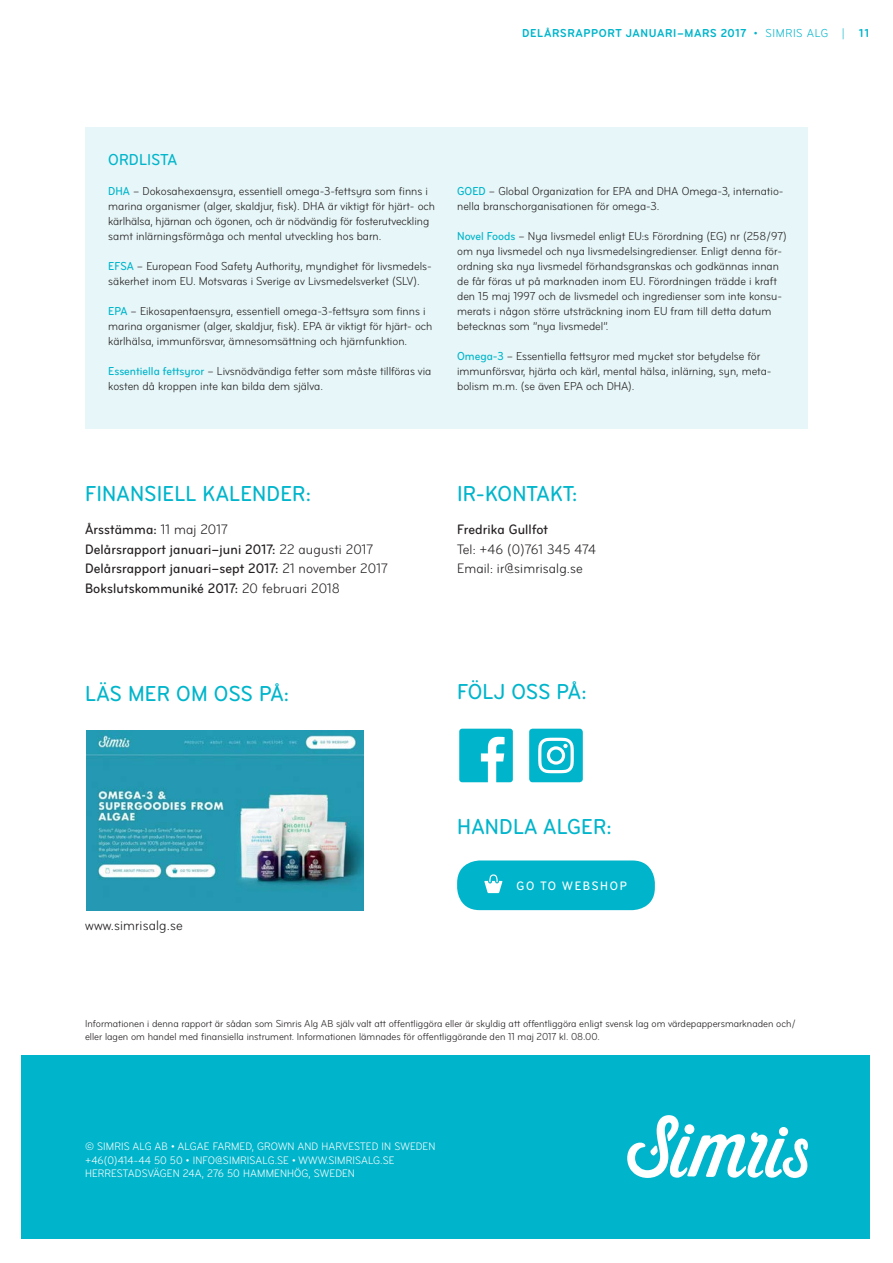
<style>
.page{position:relative;width:893px;height:1263px;background:#fff}
.page>*{position:absolute;margin:0;border:0;box-sizing:border-box;transform-origin:0 0}
.Mellanrubrik_11_13{font:500 condensed 22.5px "Bryant";letter-spacing:.01em;color:#00b5cb}
.Mellanrubrik_11_13-2{font:500 condensed 16.5px "Bryant";letter-spacing:.01em;color:#00b5cb}
.brödtext_9_5_13{font:500 condensed 14.25px "Bryant";letter-spacing:.01em;color:#231f20}
.brödtext_9_5_13-2{font:condensed 14.25px "Bryant";letter-spacing:.01em;color:#231f20}
.faktatext_bildtext{font:500 condensed 12.75px "Bryant";letter-spacing:.13em;color:#fff}
.faktatext_bildtext-2{font:condensed 12px/15px "Bryant";color:#231f20}
.t1{font:700 condensed 12px "Bryant";letter-spacing:.055em;color:#00b5cb}
.brödtext_9_5_13-3{font:condensed 11.25px "Bryant";letter-spacing:.01em;color:#fff}
.faktatext_bildtext-3{font:condensed 10.5px/13.5px "Bryant";color:#231f20}
.s1{font-weight:400}
.s2{font-weight:500;color:#00b5cb}
</style>
<div class="page">
<div style="left:21px;top:1055px;width:849px;height:183px;background:#00b5cb"></div>
<svg style="left:627px;top:1115px;width:181px;height:63px"></svg>
<img style="left:86px;top:730px;width:278px;height:180px">
<div style="left:85px;top:128px;width:723px;height:301px;background:#e7f6f8"></div>
<div style="left:529px;top:729px;width:54px;height:53px;background:#00b5cb;border-radius:3px"></div>
<svg style="left:538px;top:738px;width:36px;height:35px"></svg>
<svg style="left:459px;top:729px;width:54px;height:53px"></svg>
<div style="left:457px;top:860px;width:198px;height:50px;background:#00b5cb;border-radius:22px"></div>
<svg style="left:484px;top:874px;width:19px;height:19px"></svg>
<p class="t1" style="left:522px;top:25px;width:349px">DELÅRSRAPPORT JANUARI–MARS 2017 <span class="s1">• SIMRIS ALG |</span> 11</p>
<p class="Mellanrubrik_11_13-2" style="left:108px;top:150px;width:71px">ORDLISTA</p>
<p class="faktatext_bildtext-2" style="left:108px;top:184px;width:328px"><span class="s2">DHA</span> – Dokosahexaensyra, essentiell omega-3-fettsyra som finns i marina organismer (alger, skaldjur, fisk). DHA är viktigt för hjärt- och kärlhälsa, hjärnan och ögonen, och är nödvändig för fosterutveckling samt inlärningsförmåga och mental utveckling hos barn.</p>
<p class="faktatext_bildtext-2" style="left:108px;top:259px;width:325px"><span class="s2">EFSA</span> – European Food Safety Authority, myndighet för livsmedels&shy;säkerhet inom EU. Motsvaras i Sverige av Livsmedelsverket (SLV).</p>
<p class="faktatext_bildtext-2" style="left:108px;top:304px;width:326px"><span class="s2">EPA</span> – Eikosapentaensyra, essentiell omega-3-fettsyra som finns i marina organismer (alger, skaldjur, fisk). EPA är viktigt för hjärt- och kärlhälsa, immunförsvar, ämnesomsättning och hjärnfunktion.</p>
<p class="faktatext_bildtext-2" style="left:108px;top:364px;width:325px"><span class="s2">Essentiella fettsyror</span> – Livsnödvändiga fetter som måste tillföras via kosten då kroppen inte kan bilda dem själva.</p>
<p class="faktatext_bildtext-2" style="left:457px;top:184px;width:328px"><span class="s2">GOED</span> – Global Organization for EPA and DHA Omega-3, internatio&shy;nella branschorganisationen för omega-3.</p>
<p class="faktatext_bildtext-2" style="left:457px;top:229px;width:331px"><span class="s2">Novel Foods</span> – Nya livsmedel enligt EU:s Förordning (EG) nr (258/97) om nya livsmedel och nya livsmedelsingredienser. Enligt denna för&shy;ordning ska nya livsmedel förhandsgranskas och godkännas innan de får föras ut på marknaden inom EU. Förordningen trädde i kraft den 15 maj 1997 och de livsmedel och ingredienser som inte konsu&shy;merats i någon större utsträckning inom EU fram till detta datum betecknas som ”nya livsmedel”.</p>
<p class="faktatext_bildtext-2" style="left:457px;top:349px;width:314px"><span class="s2">Omega-3</span> – Essentiella fettsyror med mycket stor betydelse för immunförsvar, hjärta och kärl, mental hälsa, inlärning, syn, meta&shy;bolism m.m. (se även EPA och DHA).</p>
<p class="Mellanrubrik_11_13" style="left:85px;top:480px;width:227px">FINANSIELL KALENDER:</p>
<p class="brödtext_9_5_13" style="left:85px;top:521px;width:144px">Årsstämma: <span class="s1">11 maj 2017</span></p>
<p class="brödtext_9_5_13" style="left:85px;top:540px;width:290px">Delårsrapport januari–juni 2017: <span class="s1">22 augusti 2017</span></p>
<p class="brödtext_9_5_13" style="left:85px;top:560px;width:304px">Delårsrapport januari–sept 2017: <span class="s1">21 november 2017</span></p>
<p class="brödtext_9_5_13" style="left:85px;top:579px;width:257px">Bokslutskommuniké 2017: <span class="s1">20 februari 2018</span></p>
<p class="Mellanrubrik_11_13" style="left:457px;top:480px;width:122px">IR-KONTAKT:</p>
<p class="brödtext_9_5_13" style="left:457px;top:521px;width:92px">Fredrika Gullfot</p>
<p class="brödtext_9_5_13-2" style="left:457px;top:541px;width:140px">Tel: +46 (0)761 345 474</p>
<p class="brödtext_9_5_13-2" style="left:457px;top:560px;width:127px">Email: ir@simrisalg.se</p>
<p class="Mellanrubrik_11_13" style="left:85px;top:680px;width:205px">LÄS MER OM OSS PÅ:</p>
<p class="Mellanrubrik_11_13" style="left:457px;top:678px;width:131px">FÖLJ OSS PÅ:</p>
<p class="Mellanrubrik_11_13" style="left:457px;top:813px;width:156px">HANDLA ALGER:</p>
<p class="brödtext_9_5_13-2" style="left:85px;top:917px;width:99px">www.simrisalg.se</p>
<p class="faktatext_bildtext" style="left:517px;top:878px;width:112px">GO TO WEBSHOP</p>
<p class="faktatext_bildtext-3" style="left:85px;top:1017px;width:712px">Informationen i denna rapport är sådan som Simris Alg AB själv valt att offentliggöra eller är skyldig att offentliggöra enligt svensk lag om värdepappersmarknaden och/ eller lagen om handel med finansiella instrument. Informationen lämnades för offentliggörande den 11 maj 2017 kl. 08.00.</p>
<p class="brödtext_9_5_13-3" style="left:85px;top:1140px;width:352px">© SIMRIS ALG AB • ALGAE FARMED, GROWN AND HARVESTED IN SWEDEN</p>
<p class="brödtext_9_5_13-3" style="left:85px;top:1153px;width:311px">+46(0)414-44 50 50 • INFO@SIMRISALG.SE • WWW.SIMRISALG.SE</p>
<p class="brödtext_9_5_13-3" style="left:85px;top:1167px;width:271px">HERRESTADSVÄGEN 24A, 276 50 HAMMENHÖG, SWEDEN</p>
</div>
